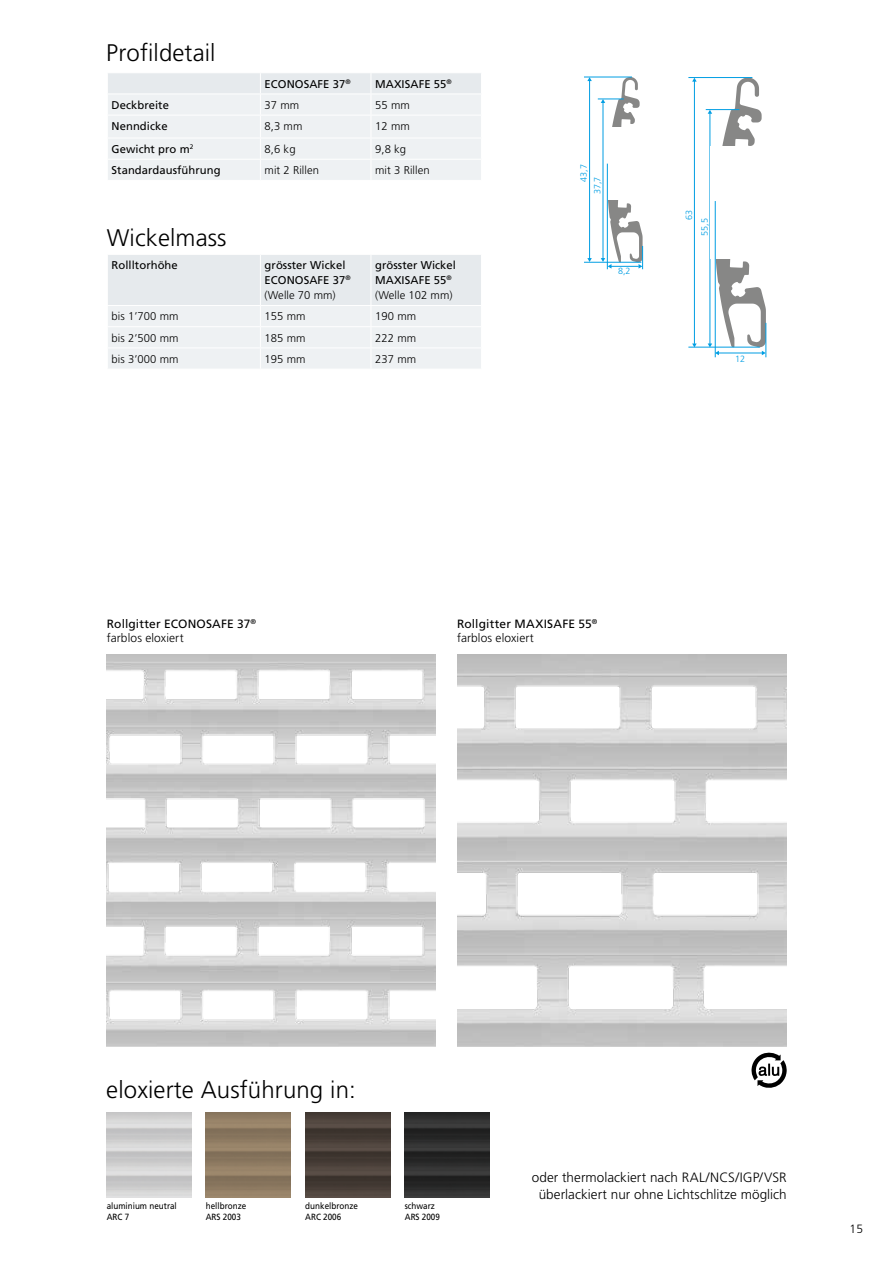
<style>
.page{position:relative;width:893px;height:1263px;background:#fff}
.page>*{position:absolute;margin:0;border:0;box-sizing:border-box;transform-origin:0 0}
.t1{font:300 24px "Frutiger LT Std";letter-spacing:.005em;color:#000}
.t2{font:300 13.5px/16.2px "Frutiger LT Std";letter-spacing:.005em;color:#000;text-align:center}
.t3{font:12px/14.4px "Frutiger LT Std";letter-spacing:.01em;color:#000}
.t4{font:300 12px "Frutiger LT Std";color:#000}
.t5{font:11.25px/15px "Frutiger LT Std";letter-spacing:.005em;color:#000}
.t6{font:300 11.25px "Frutiger LT Std";letter-spacing:.005em;color:#000}
.t7{font:9px/10.6px "Frutiger LT Std";color:#000;scale:.9 1}
.t8{font:300 9px "Frutiger LT Std";color:#009ee3}
.s1{font-weight:300}
</style>
<div class="page">
<hr style="left:706px;top:109px;width:33px;height:1px;background:#009ee3">
<hr style="left:688px;top:77px;width:64px;height:1px;background:#009ee3">
<hr style="left:688px;top:347px;width:72px;height:1px;background:#009ee3">
<hr style="left:694px;top:81px;width:1px;height:263px;background:#009ee3">
<svg style="left:692px;top:78px;width:5px;height:4px"></svg>
<svg style="left:692px;top:343px;width:5px;height:4px"></svg>
<svg style="left:708px;top:78px;width:58px;height:277px"></svg>
<hr style="left:766px;top:323px;width:1px;height:34px;background:#009ee3">
<div style="left:710px;top:146px;width:30px;height:113px;background:#fff"></div>
<hr style="left:715px;top:201px;width:1px;height:156px;background:#009ee3">
<hr style="left:584px;top:77px;width:48px;height:1px;background:#009ee3">
<hr style="left:584px;top:262px;width:57px;height:1px;background:#009ee3">
<hr style="left:589px;top:80px;width:1px;height:179px;background:#009ee3">
<svg style="left:587px;top:77px;width:5px;height:4px"></svg>
<svg style="left:587px;top:258px;width:5px;height:4px"></svg>
<svg style="left:598px;top:77px;width:45px;height:192px"></svg>
<div style="left:604px;top:127px;width:19px;height:73px;background:#fff"></div>
<hr style="left:607px;top:164px;width:1px;height:105px;background:#009ee3">
<div style="left:108px;top:255px;width:373px;height:114px;background:#eef1f3"></div>
<div style="left:108px;top:73px;width:373px;height:107px;background:#eef1f3"></div>
<img style="left:107px;top:654px;width:329px;height:392px">
<img style="left:457px;top:654px;width:330px;height:392px">
<svg style="left:751px;top:1053px;width:36px;height:35px"></svg>
<img style="left:306px;top:1113px;width:85px;height:37px">
<img style="left:306px;top:1150px;width:85px;height:48px">
<img style="left:206px;top:1113px;width:85px;height:37px">
<img style="left:206px;top:1150px;width:85px;height:48px">
<img style="left:405px;top:1113px;width:85px;height:37px">
<img style="left:405px;top:1150px;width:85px;height:48px">
<h1 class="t1" style="left:106px;top:39px;width:111px">Profildetail</h1>
<p class="t5" style="left:265px;top:76px;width:87px">ECONOSAFE 37<sup>®</sup></p>
<p class="t5" style="left:375px;top:76px;width:78px">MAXISAFE 55<sup>®</sup></p>
<p class="t5" style="left:112px;top:97px;width:59px">Deckbreite</p>
<p class="t6" style="left:265px;top:98px;width:36px">37 mm</p>
<p class="t6" style="left:375px;top:98px;width:36px">55 mm</p>
<p class="t5" style="left:112px;top:119px;width:58px">Nenndicke</p>
<p class="t6" style="left:265px;top:120px;width:39px">8,3 mm</p>
<p class="t6" style="left:375px;top:120px;width:36px">12 mm</p>
<p class="t5" style="left:112px;top:141px;width:83px">Gewicht pro m<sup>2</sup></p>
<p class="t6" style="left:265px;top:143px;width:32px">8,6 kg</p>
<p class="t6" style="left:375px;top:143px;width:32px">9,8 kg</p>
<p class="t5" style="left:112px;top:163px;width:111px">Standardausführung</p>
<p class="t6" style="left:265px;top:164px;width:56px">mit 2 Rillen</p>
<p class="t6" style="left:375px;top:164px;width:56px">mit 3 Rillen</p>
<h1 class="t1" style="left:107px;top:224px;width:121px">Wickelmass</h1>
<p class="t5" style="left:112px;top:258px;width:68px">Rollltorhöhe</p>
<p class="t5" style="left:265px;top:258px;width:87px">grösster Wickel<br>ECONOSAFE 37<sup>® </sup><span class="s1">(Welle 70 mm)</span></p>
<p class="t5" style="left:375px;top:258px;width:82px">grösster Wickel<br>MAXISAFE 55<sup>® </sup><span class="s1">(Welle 102 mm)</span></p>
<p class="t6" style="left:112px;top:310px;width:68px">bis 1’700 mm</p>
<p class="t6" style="left:265px;top:310px;width:42px">155 mm</p>
<p class="t6" style="left:375px;top:310px;width:42px">190 mm</p>
<p class="t6" style="left:112px;top:331px;width:68px">bis 2’500 mm</p>
<p class="t6" style="left:265px;top:331px;width:42px">185 mm</p>
<p class="t6" style="left:375px;top:331px;width:42px">222 mm</p>
<p class="t6" style="left:112px;top:352px;width:68px">bis 3’000 mm</p>
<p class="t6" style="left:265px;top:352px;width:42px">195 mm</p>
<p class="t6" style="left:375px;top:352px;width:42px">237 mm</p>
<p class="t8" style="left:579px;top:182px;width:19px;rotate:-90deg">43,7</p>
<p class="t8" style="left:592px;top:194px;width:19px;rotate:-90deg">37,7</p>
<p class="t8" style="left:618px;top:266px;width:14px">8,2</p>
<p class="t8" style="left:684px;top:220px;width:12px;rotate:-90deg">63</p>
<p class="t8" style="left:699px;top:236px;width:19px;rotate:-90deg">55,5</p>
<p class="t8" style="left:735px;top:354px;width:12px">12</p>
<p class="t3" style="left:107px;top:616px;width:151px">Rollgitter ECONOSAFE 37<sup>® </sup><span class="s1">farblos eloxiert</span></p>
<p class="t3" style="left:457px;top:616px;width:142px">Rollgitter MAXISAFE 55<sup>® </sup><span class="s1">farblos eloxiert</span></p>
<h1 class="t1" style="left:106px;top:1076px;width:251px">eloxierte Ausführung in:</h1>
<p class="t7" style="left:107px;top:1201px;width:80px">aluminium neutral<br>ARC 7</p>
<p class="t7" style="left:305px;top:1201px;width:60px">dunkelbronze<br>ARC 2006</p>
<p class="t7" style="left:206px;top:1201px;width:47px">hellbronze<br>ARS 2003</p>
<p class="t7" style="left:405px;top:1201px;width:41px">schwarz<br>ARS 2009</p>
<p class="t2" style="left:532px;top:1170px;width:256px">oder thermolackiert nach RAL/NCS/IGP/VSR überlackiert nur ohne Lichtschlitze möglich</p>
<p class="t4" style="left:850px;top:1222px;width:15px">15</p>
</div>
